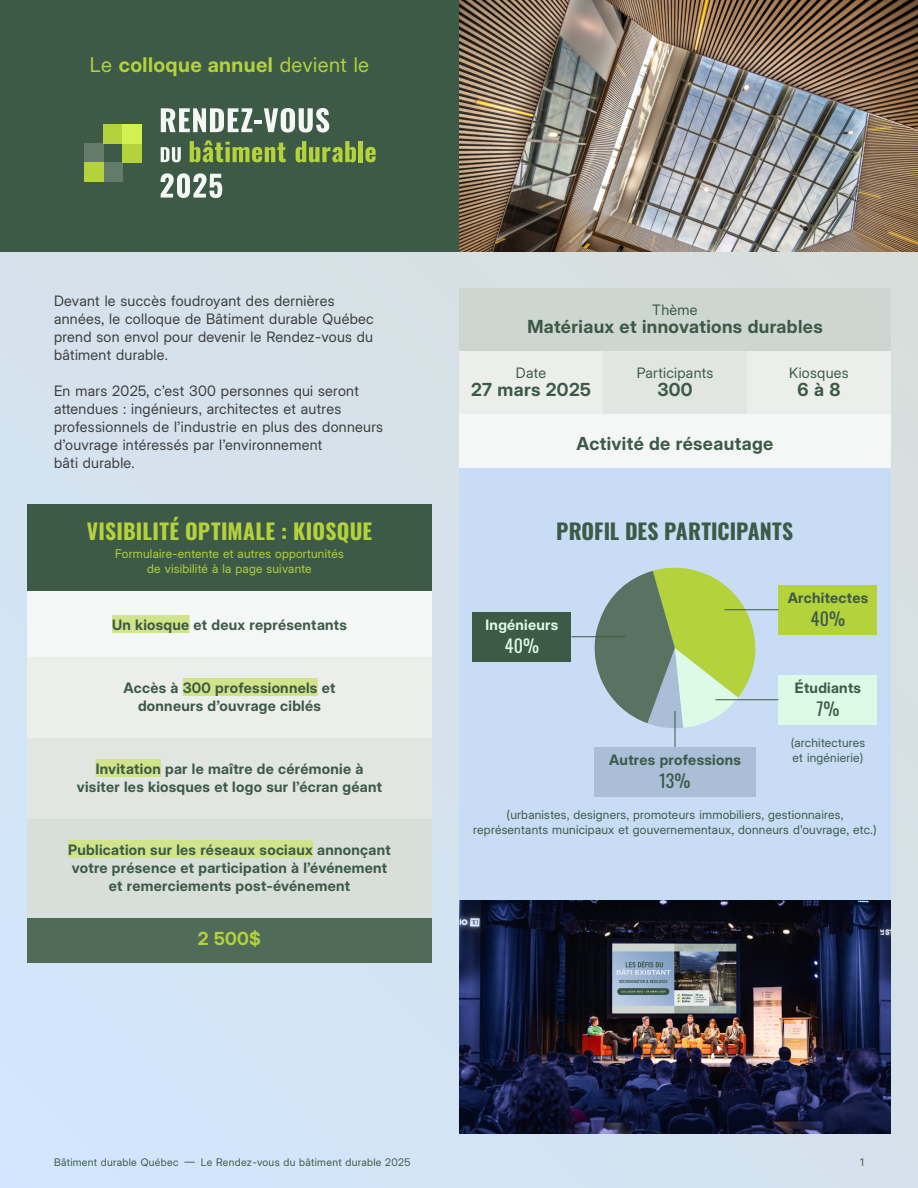
<style>
.page{position:relative;width:918px;height:1188px;background:#fff}
.page>*{position:absolute;margin:0;border:0;box-sizing:border-box;transform-origin:0 0}
.t1{font:700 21.6px "Oswald";letter-spacing:.015em;color:#b4d23c}
.t2{font:700 21.6px "Oswald";letter-spacing:.005em;color:#3c5a46}
.t3{font:700 20.25px "Inter Display";letter-spacing:.02em;color:#b4d23c}
.t4{font:700 18px "Inter Display";letter-spacing:.02em;color:#3c5a46}
.t5{font:18px "Oswald";color:#3c5a46}
.t6{font:700 18px "Inter Display";color:#b4d23c}
.t7{font:18px "Oswald";color:#dcfae6}
.t8{font:14.4px/18px "Inter Display";letter-spacing:.02em;color:#3c3c3c}
.t9{font:700 14.4px/18px "Inter Display";letter-spacing:.02em;color:#3c5a46;text-align:center}
.t10{font:14.4px "Inter Display";letter-spacing:.02em;color:#3c5a46}
.t11{font:700 14.4px "Inter Display";letter-spacing:.02em;color:#dcfae6}
.t12{font:12px/15px "Inter Display";letter-spacing:.02em;color:#3c5a46;text-align:center}
.t13{font:12px/15px "Inter Display";letter-spacing:.02em;color:#b4d23c;text-align:center}
.t14{font:10.5px "Inter Display";letter-spacing:.03em;color:#3c5a46}
.s1{font-weight:400}
</style>
<div class="page">
<img style="left:459px;top:0;width:459px;height:252px">
<div style="left:0;top:0;width:459px;height:252px;background:#3c5a46"></div>
<div style="left:0;top:252px;width:918px;height:936px;background:linear-gradient(to right,#d4e4f5,#d6e1e6)"></div>
<div style="left:459px;top:468px;width:432px;height:432px;background:#c8dcf5"></div>
<div style="left:84px;top:143px;width:19px;height:19px;background:#637b6b"></div>
<div style="left:103px;top:124px;width:19px;height:19px;background:#b4d23c"></div>
<div style="left:103px;top:162px;width:19px;height:19px;background:#637b6b"></div>
<div style="left:122px;top:143px;width:19px;height:19px;background:#b4d23c"></div>
<div style="left:84px;top:162px;width:19px;height:19px;background:#b4d23c"></div>
<div style="left:122px;top:124px;width:19px;height:19px;background:#d2f050"></div>
<svg style="left:161px;top:108px;width:168px;height:25px"></svg>
<svg style="left:161px;top:173px;width:61px;height:25px"></svg>
<svg style="left:161px;top:147px;width:20px;height:15px"></svg>
<svg style="left:190px;top:140px;width:96px;height:22px"></svg>
<svg style="left:296px;top:141px;width:60px;height:21px"></svg>
<hr style="left:359px;top:141px;width:4px;height:21px;background:#b4d23c">
<svg style="left:365px;top:147px;width:11px;height:15px"></svg>
<div style="left:603px;top:351px;width:144px;height:63px;background:#e2e6e3"></div>
<div style="left:747px;top:351px;width:144px;height:63px;background:#eceeec"></div>
<div style="left:459px;top:351px;width:144px;height:63px;background:#eceeec"></div>
<div style="left:459px;top:414px;width:432px;height:54px;background:#f5f7f6"></div>
<div style="left:27px;top:591px;width:405px;height:66px;background:#f5f7f6"></div>
<div style="left:112px;top:615px;width:78px;height:18px;background:#d2e48a"></div>
<div style="left:27px;top:657px;width:405px;height:81px;background:#eceeec"></div>
<div style="left:183px;top:678px;width:135px;height:18px;background:#d2e48a"></div>
<div style="left:27px;top:738px;width:405px;height:81px;background:#e2e6e3"></div>
<div style="left:96px;top:759px;width:65px;height:18px;background:#d2e48a"></div>
<div style="left:27px;top:819px;width:405px;height:99px;background:#d8deda"></div>
<div style="left:68px;top:840px;width:245px;height:18px;background:#d2e48a"></div>
<div style="left:459px;top:288px;width:432px;height:63px;background:#ced6d1"></div>
<div style="left:27px;top:504px;width:405px;height:87px;background:#3c5a46"></div>
<div style="left:27px;top:918px;width:405px;height:45px;background:#506b58"></div>
<img style="left:459px;top:900px;width:432px;height:234px">
<svg style="left:594px;top:567px;width:162px;height:162px"></svg>
<div style="left:472px;top:612px;width:100px;height:50px;background:#3c5a46"></div>
<div style="left:778px;top:675px;width:100px;height:49px;background:#dcfae6"></div>
<div style="left:594px;top:747px;width:162px;height:49px;background:#aabed7"></div>
<div style="left:778px;top:585px;width:100px;height:49px;background:#b4d23c"></div>
<hr style="left:572px;top:636px;width:54px;height:1px;background:#3c5a46">
<hr style="left:724px;top:609px;width:54px;height:1px;background:#3c5a46">
<hr style="left:716px;top:699px;width:62px;height:1px;background:#3c5a46">
<hr style="left:675px;top:711px;width:1px;height:36px;background:#3c5a46">
<h2 class="t3" style="left:90px;top:49px;width:281px"><span class="s1">Le</span> colloque annuel <span class="s1">devient le</span></h2>
<p class="t8" style="left:54px;top:291px;width:321px">Devant le succès foudroyant des dernières années, le colloque de Bâtiment durable Québec prend son envol pour devenir le Rendez‑vous du bâtiment durable.</p>
<p class="t8" style="left:54px;top:381px;width:331px">En mars 2025, c’est 300 personnes qui seront attendues : ingénieurs, architectes et autres professionnels de l’industrie en plus des donneurs d’ouvrage intéressés par l’environnement<br>bâti durable.</p>
<h1 class="t1" style="left:87px;top:520px;width:287px">VISIBILITÉ OPTIMALE : KIOSQUE</h1>
<p class="t13" style="left:115px;top:546px;width:230px">Formulaire-entente et autres opportunités de visibilité à la page suivante</p>
<p class="t9" style="left:112px;top:615px;width:236px">Un kiosque et deux représentants</p>
<p class="t9" style="left:124px;top:678px;width:213px">Accès à 300 professionnels et donneurs d’ouvrage ciblés</p>
<p class="t9" style="left:77px;top:759px;width:307px">Invitation par le maître de cérémonie à visiter les kiosques et logo sur l’écran géant</p>
<p class="t9" style="left:68px;top:840px;width:324px">Publication sur les réseaux sociaux annonçant votre présence et participation à l’événement et remerciements post‑événement</p>
<p class="t6" style="left:198px;top:925px;width:65px">2 500$</p>
<p class="t10" style="left:652px;top:299px;width:47px">Thème</p>
<p class="t4" style="left:527px;top:313px;width:297px">Matériaux et innovations durables</p>
<p class="t10" style="left:516px;top:362px;width:32px">Date</p>
<p class="t4" style="left:471px;top:376px;width:121px">27 mars 2025</p>
<p class="t10" style="left:637px;top:362px;width:78px">Participants</p>
<p class="t4" style="left:657px;top:376px;width:37px">300</p>
<p class="t4" style="left:577px;top:430px;width:198px">Activité de réseautage</p>
<p class="t10" style="left:789px;top:362px;width:61px">Kiosques</p>
<p class="t4" style="left:798px;top:376px;width:44px">6 à 8</p>
<h1 class="t2" style="left:556px;top:520px;width:239px">PROFIL DES PARTICIPANTS</h1>
<p class="t11" style="left:486px;top:614px;width:74px">Ingénieurs</p>
<p class="t7" style="left:505px;top:629px;width:36px">40%</p>
<p class="t9" style="left:788px;top:588px;width:82px">Architectes</p>
<p class="t5" style="left:811px;top:602px;width:36px">40%</p>
<p class="t9" style="left:795px;top:678px;width:68px">Étudiants</p>
<p class="t5" style="left:816px;top:692px;width:25px">7%</p>
<p class="t12" style="left:791px;top:735px;width:76px;text-align:left">(architectures et ingénierie)</p>
<p class="t9" style="left:609px;top:750px;width:133px">Autres professions</p>
<p class="t5" style="left:659px;top:764px;width:33px">13%</p>
<p class="t12" style="left:473px;top:807px;width:405px">(urbanistes, designers, promoteurs immobiliers, gestionnaires, représentants municipaux et gouvernementaux, donneurs d’ouvrage, etc.)</p>
<p class="t14" style="left:54px;top:1154px;width:358px">Bâtiment durable Québec — Le Rendez-vous du bâtiment durable 2025</p>
<p class="t14" style="left:860px;top:1154px;width:5px">1</p>
</div>
